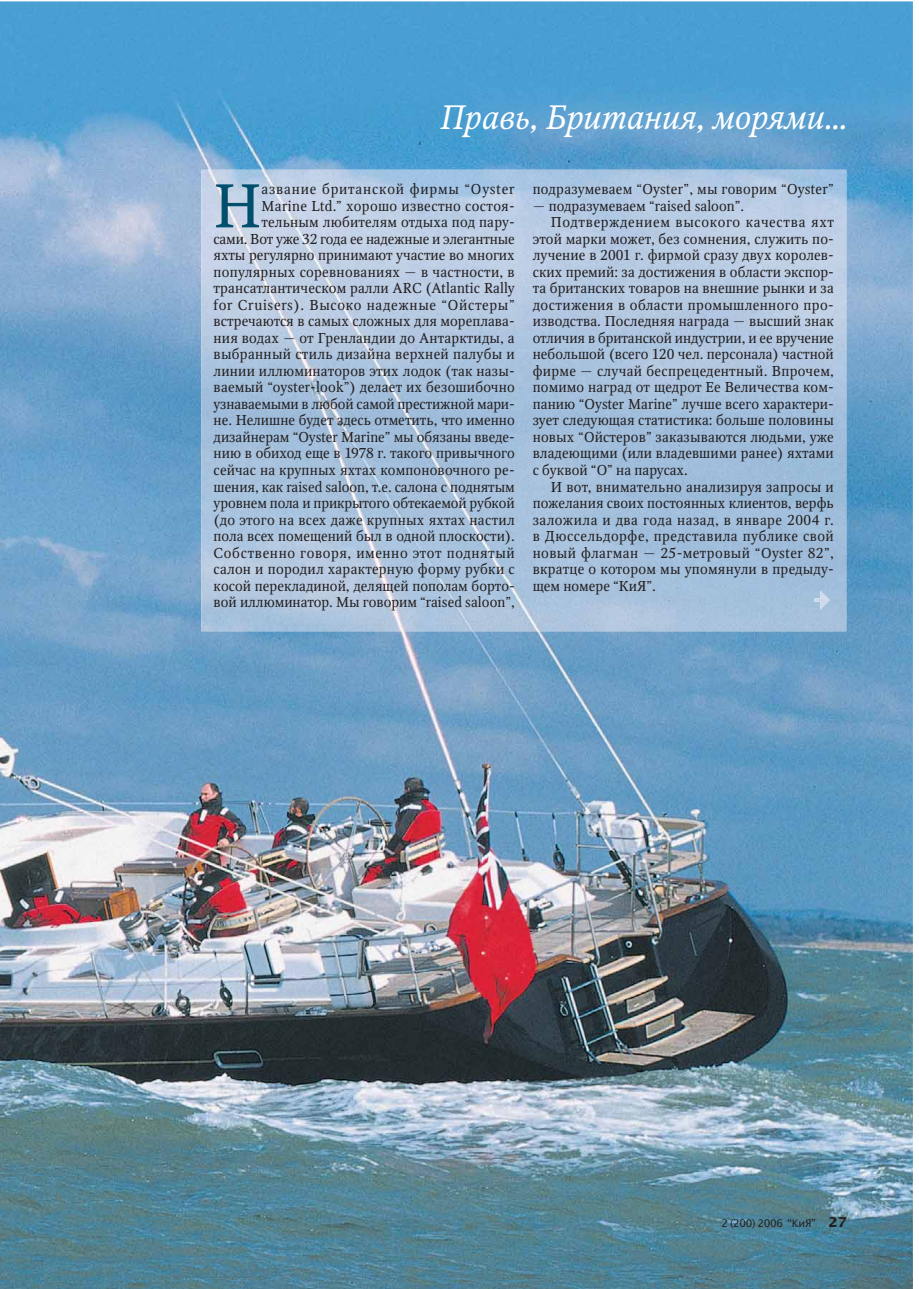
<style>
.page{position:relative;width:919px;height:1289px;background:#fff}
.page>*{position:absolute;margin:0;border:0;box-sizing:border-box;transform-origin:0 0}
.t1{font:61.35px "Octava C";color:#004f6c}
.t2{font:italic 33.75px "Octava C";color:#fff}
.t3{font:14.25px/16.5px "Octava C";letter-spacing:.01em;color:#231f20;text-align:right}
.t4{font:14.25px "Octava C";letter-spacing:.03em;color:#231f20}
.t5{font:14.25px "Octava C";letter-spacing:.035em;color:#231f20}
.t6{font:14.25px "Octava C";letter-spacing:.045em;color:#231f20}
.t7{font:10.5px "Office Type Sans";letter-spacing:-.03em;color:#231f20}
.s1{font-weight:700;font-size:13.5px}
</style>
<div class="page">
<img style="left:0;top:1px;width:912px;height:1287px">
<img style="left:201px;top:170px;width:645px;height:461px">
<img style="left:814px;top:590px;width:15px;height:19px">
<h2 class="t2" style="left:439px;top:104px;width:408px">Правь, Британия, морями…</h2>
<p class="t3" style="left:213px;top:183px;width:302px">азвание британской фирмы “Oyster Marine Ltd.” хорошо известно состоя&shy;тельным любителям отдыха под пару-<br>сами. Вот уже 32 года ее надежные и элегантные яхты регулярно принимают участие во многих популярных соревнованиях — в частности, в трансатлантическом ралли ARC (Atlantic Rally for Cruisers). Высоко надежные “Ойстеры” встречаются в самых сложных для мореплава&shy;ния водах — от Гренландии до Антарктиды, а выбранный стиль дизайна верхней палубы и линии иллюминаторов этих лодок (так назы&shy;ваемый “oyster-look”) делает их безошибочно узнаваемыми в любой самой престижной мари&shy;не. Нелишне будет здесь отметить, что именно дизайнерам “Oyster Marine” мы обязаны введе&shy;нию в обиход еще в 1978 г. такого привычного сейчас на крупных яхтах компоновочного ре&shy;шения, как raised saloon, т.е. салона с поднятым уровнем пола и прикрытого обтекаемой рубкой (до этого на всех даже крупных яхтах настил пола всех помещений был в одной плоскости).<br>Собственно говоря, именно этот поднятый салон и породил характерную форму рубки с косой перекладиной, делящей пополам борто&shy;вой иллюминатор. Мы говорим “raised saloon”,</p>
<p class="t3" style="left:532px;top:183px;width:302px">подразумеваем “Oyster”, мы говорим “Oyster”</p>
<h1 class="t1" style="left:213px;top:184px;width:49px">Н</h1>
<p class="t3" style="left:532px;top:199px;width:213px">— подразумеваем “raised saloon”.</p>
<p class="t6" style="left:550px;top:217px;width:284px">Подтверждением высокого качества яхт</p>
<p class="t3" style="left:532px;top:232px;width:302px">этой марки может, без сомнения, служить по-</p>
<p class="t3" style="left:532px;top:249px;width:302px">лучение в 2001 г. фирмой сразу двух королев-</p>
<p class="t3" style="left:532px;top:265px;width:302px">ских премий: за достижения в области экспор-</p>
<p class="t3" style="left:532px;top:282px;width:302px">та британских товаров на внешние рынки и за</p>
<p class="t3" style="left:532px;top:298px;width:302px">достижения в области промышленного про-</p>
<p class="t3" style="left:532px;top:315px;width:302px">изводства. Последняя награда — высший знак</p>
<p class="t3" style="left:532px;top:331px;width:302px">отличия в британской индустрии, и ее вручение</p>
<p class="t3" style="left:532px;top:348px;width:302px">небольшой (всего 120 чел. персонала) частной</p>
<p class="t3" style="left:532px;top:364px;width:302px">фирме — случай беспрецедентный. Впрочем,</p>
<p class="t3" style="left:532px;top:381px;width:302px">помимо наград от щедрот Ее Величества ком-</p>
<p class="t3" style="left:532px;top:397px;width:302px">панию “Oyster Marine” лучше всего характери-</p>
<p class="t3" style="left:532px;top:414px;width:302px">зует следующая статистика: больше половины</p>
<p class="t3" style="left:532px;top:430px;width:302px">новых “Ойстеров” заказываются людьми, уже</p>
<p class="t3" style="left:532px;top:447px;width:302px">владеющими (или владевшими ранее) яхтами</p>
<p class="t3" style="left:532px;top:463px;width:156px">с буквой “О” на парусах.</p>
<p class="t3" style="left:550px;top:480px;width:284px">И вот, внимательно анализируя запросы и</p>
<p class="t3" style="left:532px;top:496px;width:302px">пожелания своих постоянных клиентов, верфь</p>
<p class="t4" style="left:532px;top:514px;width:302px">заложила и два года назад, в январе 2004 г.</p>
<p class="t5" style="left:532px;top:531px;width:302px">в Дюссельдорфе, представила публике свой</p>
<p class="t4" style="left:532px;top:547px;width:302px">новый флагман — 25-метровый “Oyster 82”,</p>
<p class="t3" style="left:532px;top:562px;width:302px">вкратце о котором мы упомянули в предыду-</p>
<p class="t3" style="left:532px;top:579px;width:125px">щем номере “КиЯ”.</p>
<p class="t7" style="left:721px;top:1219px;width:127px">2 (200) 2006 “КиЯ” <span class="s1">27</span></p>
</div>
